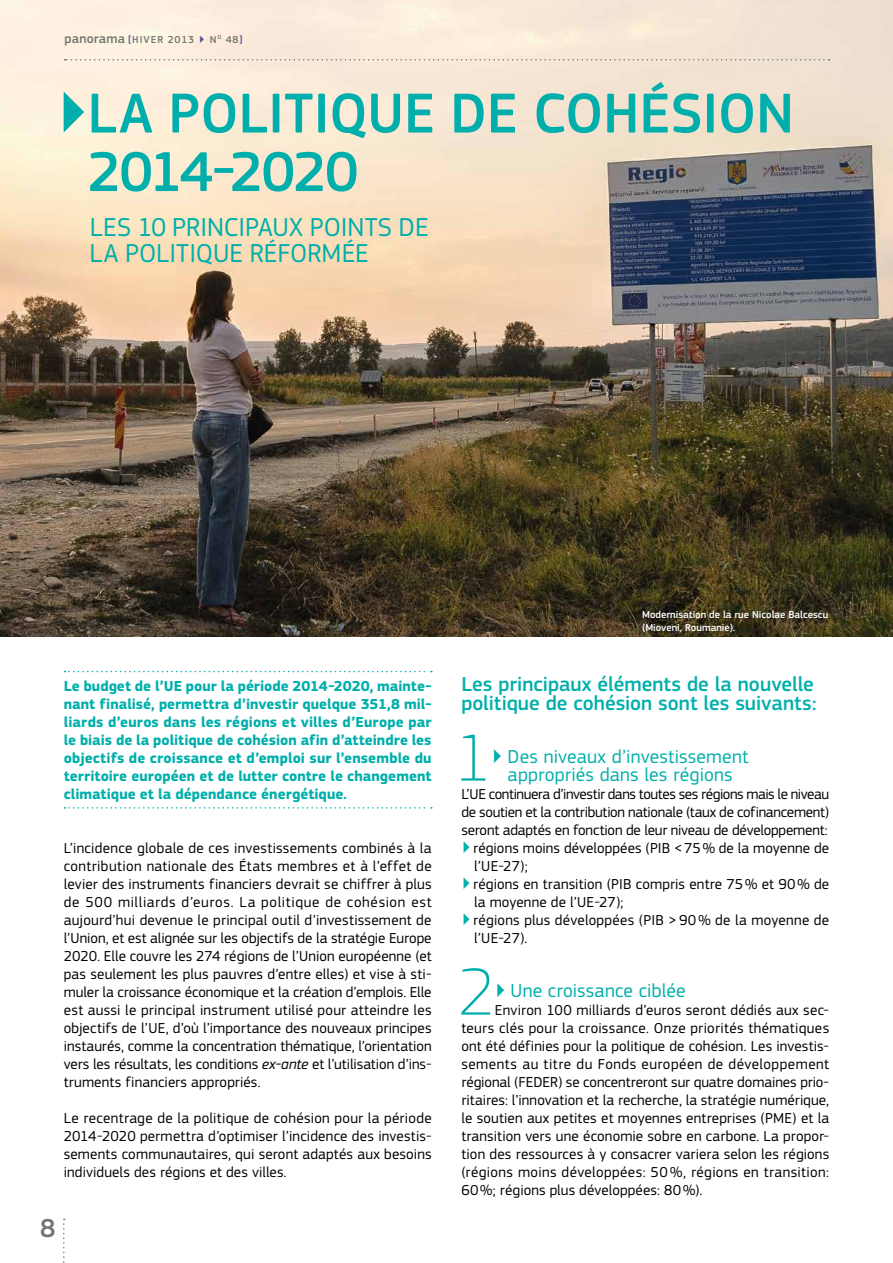
<style>
.page{position:relative;width:893px;height:1263px;background:#fff}
.page>*{position:absolute;margin:0;border:0;box-sizing:border-box;transform-origin:0 0}
.t1{font:100 69.3px "EC Square Sans Pro";color:#00afab}
.t2{font:500 58.5px/58.5px "EC Square Sans Pro";letter-spacing:-.005em;color:#00afab}
.t3{font:27px/25.5px "EC Square Sans Pro";color:#00afab}
.t4{font:500 27px "EC Square Sans Pro";color:#73766e}
.t5{font:500 21px/19.5px "EC Square Sans Pro";color:#00afab}
.t6{font:19.5px/18px "EC Square Sans Pro";letter-spacing:.01em;color:#00afab;text-align:center}
.t7{font:15px/18px "EC Square Sans Pro";letter-spacing:.005em;color:#000;text-align:justify}
.t8{font:700 15px/18px "EC Square Sans Pro";letter-spacing:.005em;color:#00afab;text-align:justify}
.t9{font:15px "EC Square Sans Pro";letter-spacing:-.025em;color:#000}
.t10{font:15px "EC Square Sans Pro";letter-spacing:-.015em;color:#000}
.t11{font:500 10.5px/13.5px "EC Square Sans Pro";color:#fff}
.t12{font:500 10.5px "EC Square Sans Pro";letter-spacing:.085em;color:#73766e}
.s1{font-size:13.5px}
.s2{color:#574995}
.s3{font-style:italic}
.s4{font-family:"PF Square Sans Pro";font-weight:500;font-size:16.5px;color:#00afab}
</style>
<div class="page">
<img style="left:0;top:0;width:893px;height:637px">
<svg style="left:65px;top:671px;width:367px;height:1px"></svg>
<svg style="left:65px;top:807px;width:367px;height:2px"></svg>
<svg style="left:63px;top:1219px;width:2px;height:44px"></svg>
<svg style="left:65px;top:59px;width:764px;height:2px"></svg>
<p class="t12" style="left:65px;top:33px;width:179px"><span class="s1">panorama</span> <span class="s2">[</span>HIVER 2013 <span class="s2">▶</span> N<sup>O</sup> 48<span class="s2">]</span></p>
<h2 class="t2" style="left:87px;top:85px;width:708px;text-indent:-32px">▶LA POLITIQUE DE COHÉSION<br>2014-2020</h2>
<h3 class="t3" style="left:90px;top:215px;width:341px">LES 10 PRINCIPAUX POINTS DE<br>LA POLITIQUE RÉFORMÉE</h3>
<p class="t8" style="left:64px;top:677px;width:369px">Le budget de l’UE pour la période 2014-2020, mainte&shy;nant finalisé, permettra d’investir quelque 351,8 mil&shy;liards d’euros dans les régions et villes d’Europe par le biais de la politique de cohésion afin d’atteindre les objectifs de croissance et d’emploi sur l’ensemble du territoire européen et de lutter contre le changement climatique et la dépendance énergétique.</p>
<p class="t7" style="left:64px;top:839px;width:369px">L’incidence globale de ces investissements combinés à la contribution nationale des États membres et à l’effet de levier des instruments financiers devrait se chiffrer à plus de 500 milliards d’euros. La politique de cohésion est aujourd’hui devenue le principal outil d’investissement de l’Union, et est alignée sur les objectifs de la stratégie Europe 2020. Elle couvre les 274 régions de l’Union européenne (et pas seulement les plus pauvres d’entre elles) et vise à sti&shy;muler la croissance économique et la création d’emplois. Elle est aussi le principal instrument utilisé pour atteindre les objectifs de l’UE, d’où l’importance des nouveaux principes instaurés, comme la concentration thématique, l’orientation vers les résultats, les conditions <span class="s3">ex-ante</span> et l’utilisation d’ins&shy;truments financiers appropriés.</p>
<p class="t7" style="left:64px;top:1109px;width:369px">Le recentrage de la politique de cohésion pour la période 2014-2020 permettra d’optimiser l’incidence des investis&shy;sements communautaires, qui seront adaptés aux besoins individuels des régions et des villes.</p>
<h3 class="t4" style="left:40px;top:1212px;width:17px">8</h3>
<p class="t11" style="left:642px;top:608px;width:188px">Modernisation de la rue Nicolae Balcescu (Mioveni, Roumanie).</p>
<h3 class="t5" style="left:461px;top:674px;width:357px">Les principaux éléments de la nouvelle politique de cohésion sont les suivants:</h3>
<h1 class="t1" style="left:454px;top:717px;width:38px">1</h1>
<h3 class="t6" style="left:492px;top:747px;width:258px">▶ Des niveaux d’investissement appropriés dans les régions</h3>
<p class="t9" style="left:461px;top:785px;width:369px">L’UE continuera d’investir dans toutes ses régions mais le niveau</p>
<p class="t10" style="left:461px;top:803px;width:369px">de soutien et la contribution nationale (taux de cofinancement)</p>
<p class="t7" style="left:461px;top:821px;width:368px">seront adaptés en fonction de leur niveau de développement:</p>
<p class="t7" style="left:461px;top:839px;width:369px"><span class="s4">▶</span>régions moins développées (PIB &lt;75% de la moyenne de</p>
<p class="t7" style="left:474px;top:857px;width:55px">l’UE-27);</p>
<p class="t7" style="left:461px;top:875px;width:369px"><span class="s4">▶</span>régions en transition (PIB compris entre 75% et 90% de</p>
<p class="t7" style="left:474px;top:893px;width:151px">la moyenne de l’UE-27);</p>
<p class="t7" style="left:461px;top:911px;width:369px"><span class="s4">▶</span>régions plus développées (PIB &gt; 90 % de la moyenne de</p>
<p class="t7" style="left:474px;top:929px;width:55px">l’UE-27).</p>
<h1 class="t1" style="left:458px;top:951px;width:38px">2</h1>
<h3 class="t6" style="left:495px;top:981px;width:192px">▶ Une croissance ciblée</h3>
<p class="t7" style="left:461px;top:1001px;width:369px;text-indent:33px">Environ 100 milliards d’euros seront dédiés aux sec&shy;teurs clés pour la croissance. Onze priorités thématiques ont été définies pour la politique de cohésion. Les investis&shy;sements au titre du Fonds européen de développement régional (FEDER) se concentreront sur quatre domaines prio&shy;ritaires: l’innovation et la recherche, la stratégie numérique, le soutien aux petites et moyennes entreprises (PME) et la transition vers une économie sobre en carbone. La propor&shy;tion des ressources à y consacrer variera selon les régions (régions moins développées: 50 %, régions en transition:<br>60%; régions plus développées: 80%).</p>
</div>
